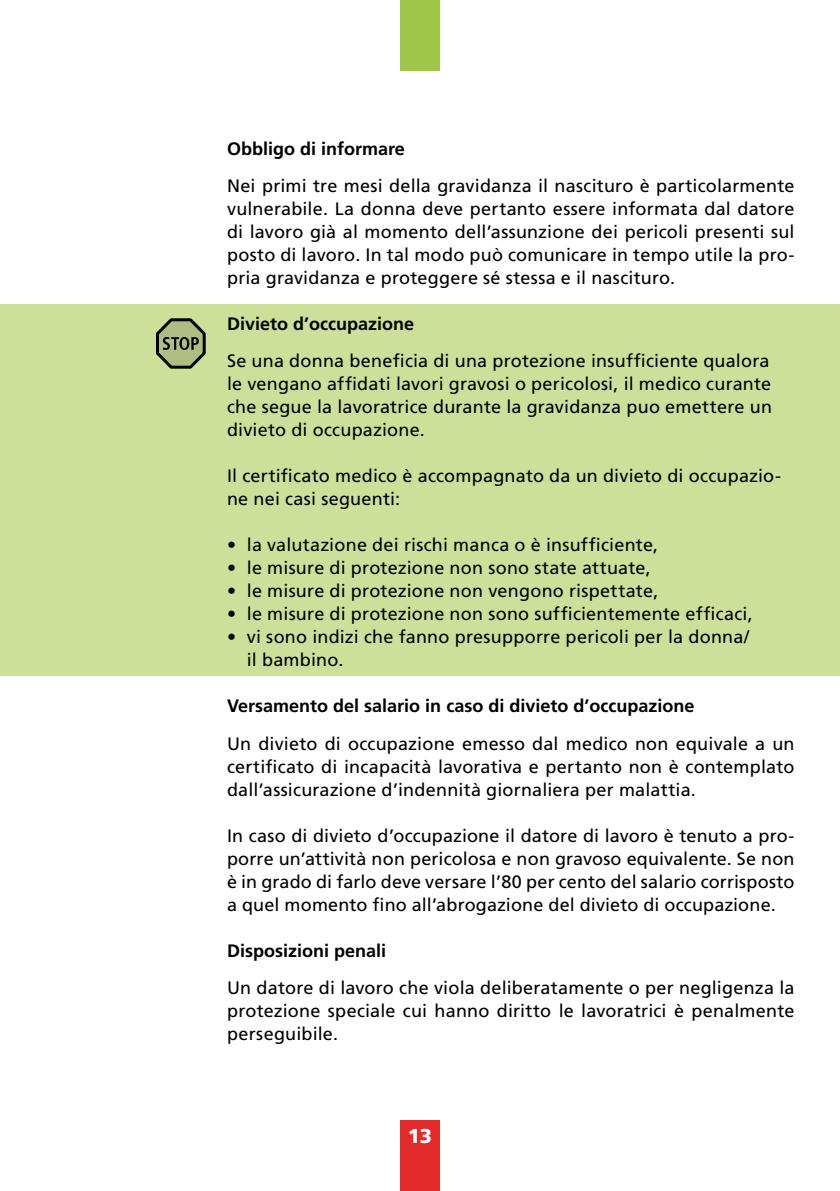
<style>
.page{position:relative;width:840px;height:1191px;background:#fff}
.page>*{position:absolute;margin:0;border:0;box-sizing:border-box;transform-origin:0 0}
.t1{font:900 20px "Frutiger LT Pro";color:#fff}
.t2{font:18px/23px "Frutiger LT Pro";letter-spacing:.01em;color:#000;text-align:justify}
.t3{font:700 18px "Frutiger LT Pro";color:#000}
</style>
<div class="page">
<div style="left:0;top:304px;width:839px;height:372px;background:#cde09a"></div>
<div style="left:400px;top:1120px;width:39px;height:71px;background:#e42b2b"></div>
<div style="left:400px;top:0;width:39px;height:71px;background:#9fc649"></div>
<svg style="left:156px;top:318px;width:50px;height:51px"></svg>
<p class="t3" style="left:227px;top:138px;width:179px">Obbligo di informare</p>
<p class="t2" style="left:227px;top:174px;width:568px">Nei primi tre mesi della gravidanza il nascituro è particolarmente vulnerabile. La donna deve pertanto essere informata dal datore di lavoro già al momento dell’assunzione dei pericoli presenti sul posto di lavoro. In tal modo può comunicare in tempo utile la pro&shy;pria gravidanza e proteggere sé stessa e il nascituro.</p>
<p class="t3" style="left:227px;top:313px;width:189px">Divieto d’occupazione</p>
<p class="t2" style="left:227px;top:349px;width:546px;text-align:left">Se una donna beneficia di una protezione insufficiente qualora le vengano affidati lavori gravosi o pericolosi, il medico curante che segue la lavoratrice durante la gravidanza puo emettere un divieto di occupazione.</p>
<p class="t2" style="left:227px;top:464px;width:555px">Il certificato medico è accompagnato da un divieto di occupazio&shy;ne nei casi seguenti:</p>
<p class="t2" style="left:227px;top:533px;width:432px">• la valutazione dei rischi manca o è insufficiente,</p>
<p class="t2" style="left:227px;top:556px;width:425px">• le misure di protezione non sono state attuate,</p>
<p class="t2" style="left:227px;top:579px;width:432px">• le misure di protezione non vengono rispettate,</p>
<p class="t2" style="left:227px;top:602px;width:527px">• le misure di protezione non sono sufficientemente efficaci,</p>
<p class="t2" style="left:247px;top:625px;width:503px;text-indent:-20px">• vi sono indizi che fanno presupporre pericoli per la donna/ il bambino.</p>
<p class="t3" style="left:227px;top:695px;width:469px">Versamento del salario in caso di divieto d’occupazione</p>
<p class="t2" style="left:227px;top:732px;width:568px">Un divieto di occupazione emesso dal medico non equivale a un certificato di incapacità lavorativa e pertanto non è contemplato dall’assicurazione d’indennità giornaliera per malattia.</p>
<p class="t2" style="left:227px;top:824px;width:568px">In caso di divieto d’occupazione il datore di lavoro è tenuto a pro&shy;porre un’attività non pericolosa e non gravoso equivalente. Se non è in grado di farlo deve versare l’80 per cento del salario corrisposto a quel momento fino all’abrogazione del divieto di occupazione.</p>
<p class="t3" style="left:227px;top:939px;width:161px">Disposizioni penali</p>
<p class="t2" style="left:227px;top:976px;width:568px">Un datore di lavoro che viola deliberatamente o per negligenza la protezione speciale cui hanno diritto le lavoratrici è penalmente perseguibile.</p>
<p class="t1" style="left:407px;top:1124px;width:26px">13</p>
</div>
